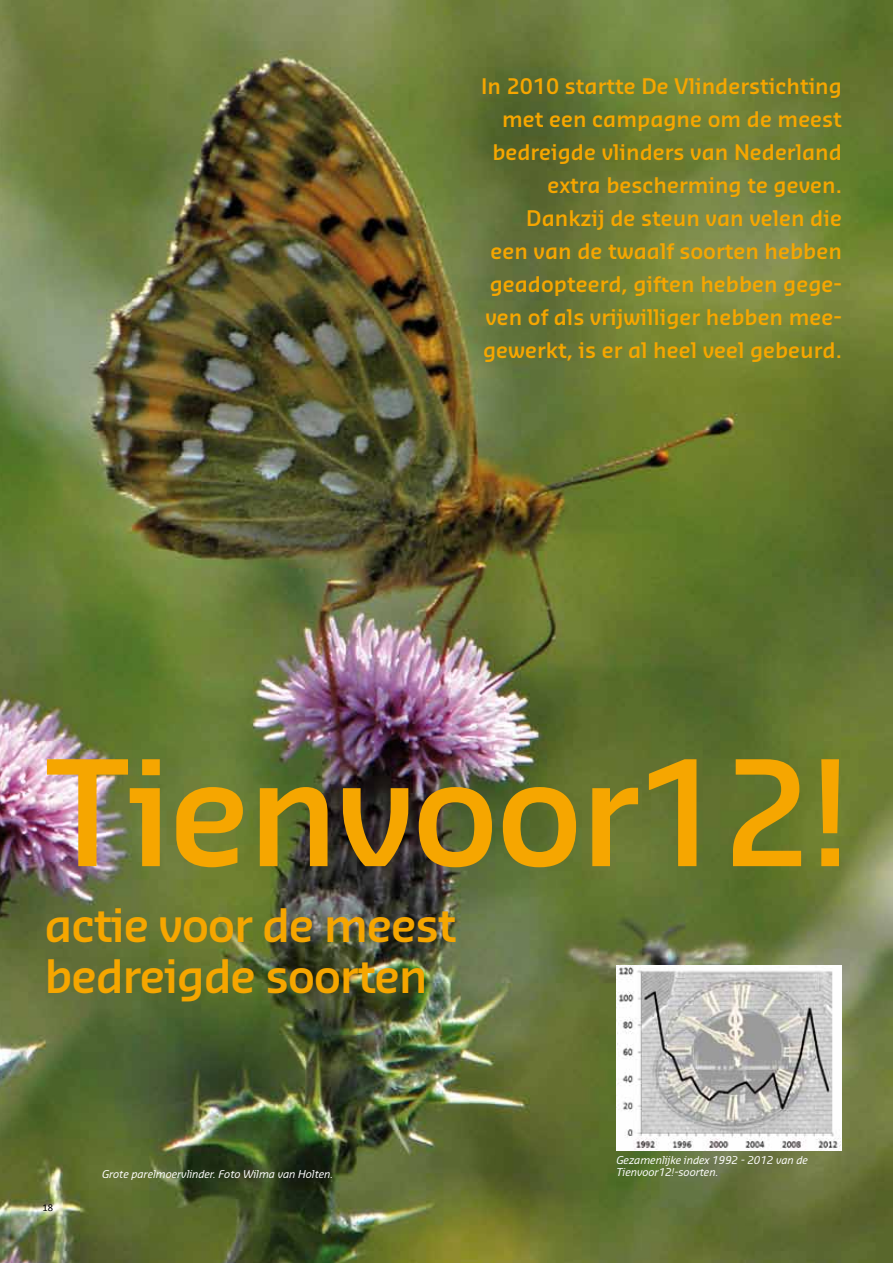
<style>
.page{position:relative;width:893px;height:1263px;background:#fff}
.page>*{position:absolute;margin:0;border:0;box-sizing:border-box;transform-origin:0 0}
.t1{font:600 142.5px "Sansa Std";letter-spacing:-.02em;color:#f6a600}
.t2{font:600 45px/51px "Sansa Std";letter-spacing:-.03em;color:#f6a600}
.t3{font:600 21px/33px "Sansa Std";color:#f6a600;text-align:right}
.t4{font:italic 10.5px/12.6px "Sansa Std";letter-spacing:-.01em;color:#fff}
.t5{font:10.5px "Calibri";color:#000}
</style>
<div class="page">
<img style="left:0;top:0;width:893px;height:1263px">
<img style="left:617px;top:965px;width:225px;height:185px">
<p class="t3" style="left:481px;top:68px;width:362px">In 2010 startte De Vlinderstichting met een campagne om de meest bedreigde vlinders van Nederland extra bescherming te geven.<br>Dankzij de steun van velen die<br>een van de twaalf soorten hebben geadopteerd, giften hebben gege&shy;ven of als vrijwilliger hebben mee&shy;gewerkt, is er al heel veel gebeurd.</p>
<h1 class="t1" style="left:45px;top:719px;width:808px">Tienvoor12!</h1>
<h2 class="t2" style="left:45px;top:898px;width:413px">actie voor de meest bedreigde soorten</h2>
<p class="t5" style="left:43px;top:1201px;width:12px">18</p>
<p class="t4" style="left:102px;top:1167px;width:233px">Grote parelmoervlinder. Foto Wilma van Holten.</p>
<p class="t4" style="left:617px;top:1153px;width:193px">Gezamenlijke index 1992 - 2012 van de<br>Tienvoor12!-soorten.</p>
</div>
